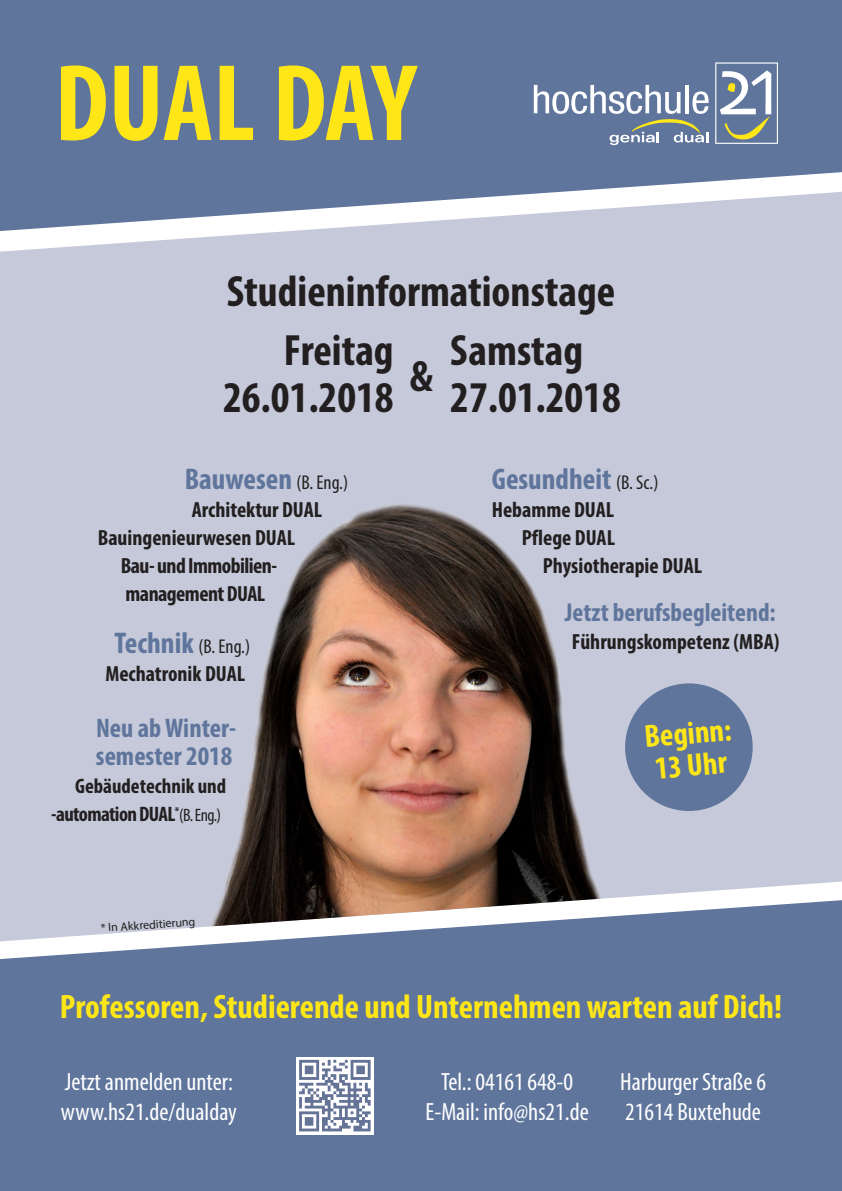
<style>
.page{position:relative;width:842px;height:1191px;background:#fff}
.page>*{position:absolute;margin:0;border:0;box-sizing:border-box;transform-origin:0 0}
.t1{font:700 condensed 110px "Myriad Pro";letter-spacing:-.005em;color:#ffe616}
.t2{font:700 condensed 44px/59.3px "Myriad Pro";color:#231f20}
.t3{font:700 condensed 34px "Myriad Pro";color:#ffe616}
.t4{font:700 condensed 32px/32px "Myriad Pro";color:#ffe616}
.t5{font:700 condensed 30px "Myriad Pro";color:#5f759c}
.t6{font:700 condensed 27px/28px "Myriad Pro";color:#5f759c}
.t7{font:700 condensed 26px "Myriad Pro";color:#5f759c}
.t8{font:condensed 25px/30px "Myriad Pro";color:#fff}
.t9{font:700 condensed 22px "Myriad Pro";color:#231f20}
.t10{font:700 condensed 22px "Myriad Pro";letter-spacing:-.025em;color:#231f20}
.t11{font:700 condensed 21px/28px "Myriad Pro";color:#231f20;text-align:right}
.t12{font:condensed 20px "Myriad Pro";color:#231f20}
.t13{font:12px "Myriad Pro";color:#231f20}
.s1{font-weight:400;font-size:20px;color:#231f20}
.s2{font-weight:700;font-size:30px;color:#5f759c}
.s3{font-weight:400;font-size:18px}
</style>
<div class="page">
<div style="left:0;top:233px;width:842px;height:666px;background:#c5c9d9"></div>
<img style="left:202px;top:488px;width:420px;height:411px">
<svg style="left:0;top:0;width:842px;height:233px;background:#7285a7"></svg>
<svg style="left:0;top:899px;width:842px;height:292px;background:#6a7ea1"></svg>
<svg style="left:534px;top:85px;width:175px;height:60px"></svg>
<svg style="left:715px;top:62px;width:63px;height:82px"></svg>
<div style="left:296px;top:1057px;width:77px;height:77px;background:#fff"></div>
<svg style="left:299px;top:1059px;width:72px;height:72px"></svg>
<div style="left:625px;top:683px;width:128px;height:128px;background:#5f759c;border-radius:50%"></div>
<h1 class="t1" style="left:55px;top:35px;width:363px">DUAL DAY</h1>
<h2 class="t2" style="left:284px;top:260px;width:333px;text-indent:-57px">Studieninformationstage<br>Freitag</h2>
<h2 class="t2" style="left:223px;top:367px;width:172px">26.01.2018</h2>
<h2 class="t2" style="left:450px;top:326px;width:172px;line-height:47px">Samstag<br>27.01.2018</h2>
<h2 class="t2" style="left:410px;top:346px;width:25px">&amp;</h2>
<h3 class="t5" style="left:185px;top:460px;width:165px">Bauwesen <span class="s1">(B. Eng.)</span></h3>
<p class="t9" style="left:192px;top:495px;width:132px">Architektur DUAL</p>
<p class="t9" style="left:98px;top:523px;width:199px">Bauingenieurwesen DUAL</p>
<p class="t10" style="left:121px;top:551px;width:158px">Bau- und Immobilien-</p>
<p class="t10" style="left:126px;top:580px;width:141px">management DUAL</p>
<p class="t12" style="left:115px;top:634px;width:137px"><span class="s2">Technik</span> (B. Eng.)</p>
<p class="t9" style="left:105px;top:660px;width:141px">Mechatronik DUAL</p>
<p class="t6" style="left:96px;top:714px;width:142px">Neu ab Winter&shy;semester 2018</p>
<p class="t11" style="left:51px;top:772px;width:176px">Gebäudetechnik und -automation DUAL<sup>*</sup><span class="s3">(B. Eng.)</span></p>
<p class="t13" style="left:100px;top:920px;width:96px;rotate:-4deg">* In Akkreditierung</p>
<h3 class="t5" style="left:492px;top:460px;width:168px">Gesundheit <span class="s1">(B. Sc.)</span></h3>
<p class="t9" style="left:492px;top:496px;width:124px">Hebamme DUAL</p>
<p class="t9" style="left:522px;top:524px;width:95px">Pflege DUAL</p>
<p class="t9" style="left:543px;top:552px;width:161px">Physiotherapie DUAL</p>
<p class="t7" style="left:565px;top:596px;width:212px">Jetzt berufsbegleitend:</p>
<p class="t9" style="left:572px;top:628px;width:209px">Führungskompetenz (MBA)</p>
<h3 class="t4" style="left:643px;top:720px;width:89px;rotate:-5deg">Beginn:<br>13 Uhr</h3>
<h3 class="t3" style="left:60px;top:985px;width:724px">Professoren, Studierende und Unternehmen warten auf Dich!</h3>
<p class="t8" style="left:61px;top:1066px;width:178px">Jetzt anmelden unter: www.hs21.de/dualday</p>
<p class="t8" style="left:425px;top:1066px;width:165px;text-align:center">Tel.: 04161 648-0<br>E-Mail: info@hs21.de</p>
<p class="t8" style="left:620px;top:1066px;width:147px">Harburger Straße 6<br>21614 Buxtehude</p>
</div>
